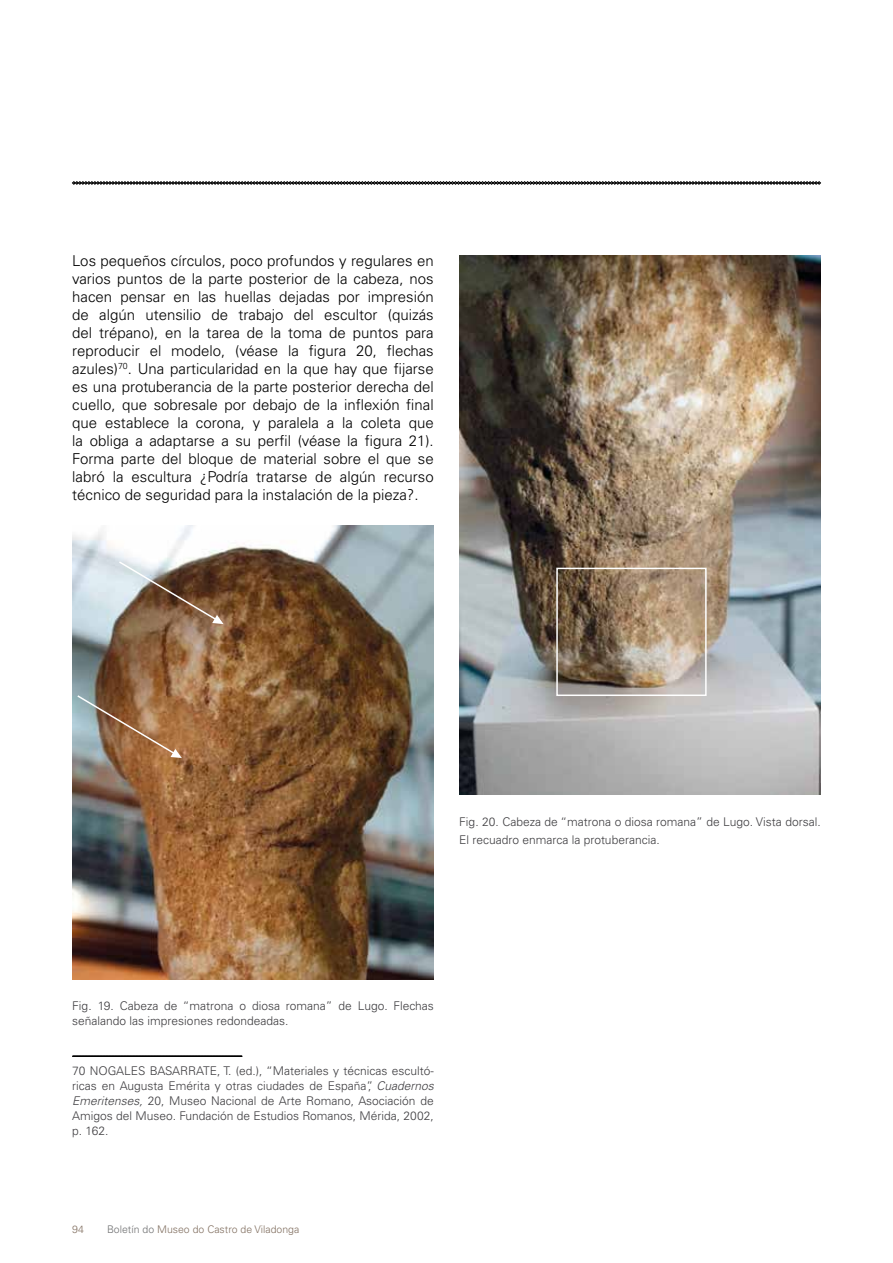
<style>
.page{position:relative;width:893px;height:1263px;background:#fff}
.page>*{position:absolute;margin:0;border:0;box-sizing:border-box;transform-origin:0 0}
.t1{font:300 15px/18px "Univers LT Std";color:#000;text-align:justify}
.t2{font:300 12px/15px "Univers LT Std";color:#3e3d40}
.t3{font:300 10.5px "Univers LT Std";color:#827061}
.s1{font-style:italic}
.s2{color:#707172}
</style>
<div class="page">
<svg style="left:72px;top:181px;width:749px;height:4px;background:#616161"></svg>
<img style="left:72px;top:525px;width:362px;height:454px">
<svg style="left:72px;top:1055px;width:171px;height:2px"></svg>
<img style="left:459px;top:255px;width:362px;height:539px">
<div style="left:556px;top:568px;width:151px;height:128px;border:2px solid #fff"></div>
<svg style="left:76px;top:694px;width:106px;height:64px;background:#9e7e61"></svg>
<svg style="left:117px;top:560px;width:107px;height:65px;background:#8d7767"></svg>
<p class="t1" style="left:72px;top:252px;width:363px">Los pequeños círculos, poco profundos y regulares en varios puntos de la parte posterior de la cabeza, nos hacen pensar en las huellas dejadas por impresión de algún utensilio de trabajo del escultor (quizás del trépano), en la tarea de la toma de puntos para reproducir el modelo, (véase la figura 20, flechas azules)<sup>70</sup>. Una particularidad en la que hay que fijarse es una protuberancia de la parte posterior derecha del cuello, que sobresale por debajo de la inflexión final que establece la corona, y paralela a la coleta que la obliga a adaptarse a su perfil (véase la figura 21).<br>Forma parte del bloque de material sobre el que se labró la escultura ¿Podría tratarse de algún recurso técnico de seguridad para la instalación de la pieza?.</p>
<p class="t2" style="left:459px;top:813px;width:363px;line-height:18px">Fig. 20. Cabeza de “matrona o diosa romana” de Lugo. Vista dorsal.<br>El recuadro enmarca la protuberancia.</p>
<p class="t2" style="left:72px;top:999px;width:363px">Fig. 19. Cabeza de “matrona o diosa romana” de Lugo. Flechas señalando las impresiones redondeadas.</p>
<p class="t2" style="left:72px;top:1064px;width:363px;text-align:justify">70 NOGALES BASARRATE, T. (ed.), “Materiales y técnicas escultó&shy;ricas en Augusta Emérita y otras ciudades de España”, <span class="s1">Cuadernos Emeritenses,</span> 20, Museo Nacional de Arte Romano, Asociación de Amigos del Museo. Fundación de Estudios Romanos, Mérida, 2002, p. 162.</p>
<p class="t3" style="left:72px;top:1223px;width:13px">94</p>
<p class="t3" style="left:107px;top:1223px;width:194px"><span class="s2">Boletín do</span> Museo do Castro de Viladonga</p>
</div>
